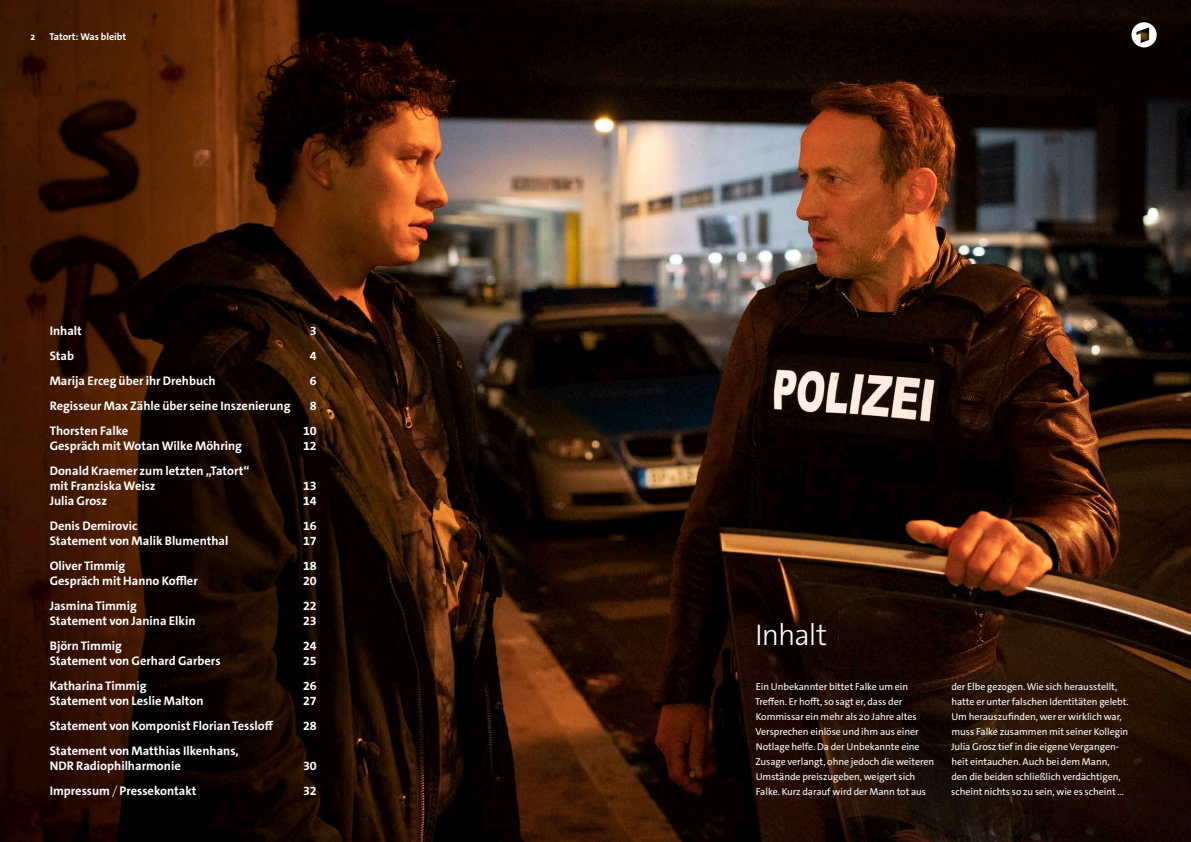
<style>
.page{position:relative;width:1191px;height:842px;background:#fff}
.page>*{position:absolute;margin:0;border:0;box-sizing:border-box;transform-origin:0 0}
.t1{font:300 30px "The Sans C5";letter-spacing:-.035em;color:#fff}
.t2{font:700 12.5px/15px "The Sans C5";color:#fff}
.t3{font:10px/15px "The Sans C5";letter-spacing:-.005em;color:#fff}
.t4{font:700 10px "The Sans C5";letter-spacing:-.005em;color:#fff}
.s1{font-weight:300}
</style>
<div class="page">
<img style="left:0;top:0;width:1191px;height:842px">
<svg style="left:1131px;top:22px;width:25px;height:25px"></svg>
<p class="t4" style="left:31px;top:30px;width:6px">2</p>
<p class="t4" style="left:50px;top:30px;width:78px">Tatort: Was bleibt</p>
<p class="t2" style="left:50px;top:323px;width:34px">Inhalt</p>
<p class="t2" style="left:310px;top:323px;width:8px">3</p>
<p class="t2" style="left:50px;top:348px;width:26px">Stab</p>
<p class="t2" style="left:310px;top:348px;width:8px">4</p>
<p class="t2" style="left:50px;top:373px;width:167px">Marija Erceg über ihr Drehbuch</p>
<p class="t2" style="left:310px;top:373px;width:8px">6</p>
<p class="t2" style="left:50px;top:398px;width:242px">Regisseur Max Zähle über seine Inszenierung</p>
<p class="t2" style="left:310px;top:398px;width:8px">8</p>
<p class="t2" style="left:50px;top:423px;width:80px">Thorsten Falke</p>
<p class="t2" style="left:303px;top:423px;width:15px">10</p>
<p class="t2" style="left:50px;top:438px;width:194px">Gespräch mit Wotan Wilke Möhring</p>
<p class="t2" style="left:303px;top:438px;width:15px">12</p>
<p class="t2" style="left:50px;top:463px;width:201px">Donald Kraemer zum letzten „Tatort“ mit Franziska Weisz</p>
<p class="t2" style="left:303px;top:478px;width:15px">13</p>
<p class="t2" style="left:50px;top:493px;width:59px">Julia Grosz</p>
<p class="t2" style="left:303px;top:493px;width:15px">14</p>
<p class="t2" style="left:50px;top:518px;width:89px">Denis Demirovic</p>
<p class="t2" style="left:303px;top:518px;width:15px">16</p>
<p class="t2" style="left:50px;top:533px;width:180px">Statement von Malik Blumenthal</p>
<p class="t2" style="left:303px;top:533px;width:15px">17</p>
<p class="t2" style="left:50px;top:558px;width:77px">Oliver Timmig</p>
<p class="t2" style="left:303px;top:558px;width:15px">18</p>
<p class="t2" style="left:50px;top:573px;width:149px">Gespräch mit Hanno Koffler</p>
<p class="t2" style="left:303px;top:573px;width:15px">20</p>
<p class="t2" style="left:50px;top:598px;width:88px">Jasmina Timmig</p>
<p class="t2" style="left:303px;top:598px;width:15px">22</p>
<p class="t2" style="left:50px;top:613px;width:147px">Statement von Janina Elkin</p>
<p class="t2" style="left:303px;top:613px;width:15px">23</p>
<p class="t2" style="left:50px;top:638px;width:74px">Björn Timmig</p>
<p class="t2" style="left:303px;top:638px;width:15px">24</p>
<p class="t2" style="left:50px;top:653px;width:172px">Statement von Gerhard Garbers</p>
<p class="t2" style="left:303px;top:653px;width:15px">25</p>
<p class="t2" style="left:50px;top:678px;width:98px">Katharina Timmig</p>
<p class="t2" style="left:303px;top:678px;width:15px">26</p>
<p class="t2" style="left:50px;top:693px;width:155px">Statement von Leslie Malton</p>
<p class="t2" style="left:303px;top:693px;width:15px">27</p>
<p class="t2" style="left:50px;top:718px;width:225px">Statement von Komponist Florian Tessloff</p>
<p class="t2" style="left:303px;top:718px;width:15px">28</p>
<p class="t2" style="left:50px;top:743px;width:190px">Statement von Matthias Ilkenhans,<br>NDR Radiophilharmonie</p>
<p class="t2" style="left:303px;top:758px;width:15px">30</p>
<p class="t2" style="left:50px;top:783px;width:148px">Impressum <span class="s1">/</span> Pressekontakt</p>
<p class="t2" style="left:303px;top:783px;width:15px">32</p>
<h1 class="t1" style="left:755px;top:616px;width:74px">Inhalt</h1>
<p class="t3" style="left:755px;top:679px;width:181px">Ein Unbekannter bittet Falke um ein Treffen. Er hofft, so sagt er, dass der Kommissar ein mehr als 20 Jahre altes Versprechen einlöse und ihm aus einer Notlage helfe. Da der Unbekannte eine Zusage verlangt, ohne jedoch die weiteren Umstände preiszugeben, weigert sich Falke. Kurz darauf wird der Mann tot aus</p>
<p class="t3" style="left:951px;top:679px;width:179px">der Elbe gezogen. Wie sich herausstellt, hatte er unter falschen Identitäten gelebt.<br>Um herauszufinden, wer er wirklich war, muss Falke zusammen mit seiner Kollegin Julia Grosz tief in die eigene Vergangen&shy;heit eintauchen. Auch bei dem Mann,<br>den die beiden schließlich verdächtigen, scheint nichts so zu sein, wie es scheint …</p>
</div>
